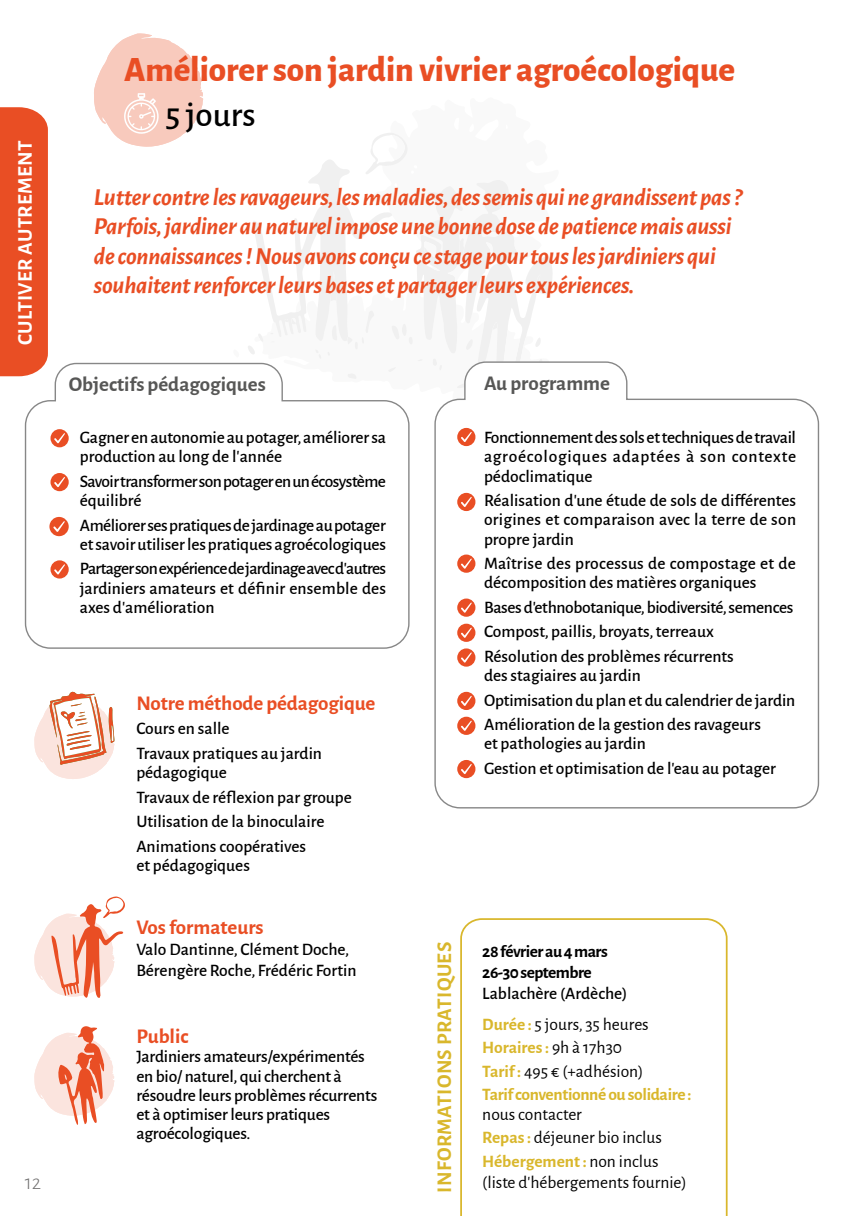
<style>
.page{position:relative;width:844px;height:1216px;background:#fff}
.page>*{position:absolute;margin:0;border:0;box-sizing:border-box;transform-origin:0 0}
.t1{font:800 35px "Alegreya Sans";color:#e94e24}
.t2{font:500 35px "Alegreya Sans";color:#000}
.t3{font:italic 700 24.5px/29.4px "Alegreya Sans";letter-spacing:-.01em;color:#e94e24}
.t4{font:700 21px "Alegreya Sans";letter-spacing:-.005em;color:#e94e24}
.t5{font:700 21px "Alegreya Sans";color:#575756}
.t6{font:700 21px "Alegreya Sans";letter-spacing:.015em;color:#d9b72c}
.t7{font:700 21px "Alegreya Sans";letter-spacing:.015em;color:#fff}
.t8{font:300 21px "Alegreya Sans";color:#706f6f}
.t9{font:500 17.5px/19.2px "Alegreya Sans";color:#000}
.t10{font:17.5px/23.4px "Alegreya Sans";color:#000}
.t11{font:500 17.5px/19.2px "Alegreya Sans";letter-spacing:-.02em;color:#000}
.t12{font:700 17.5px/23.4px "Alegreya Sans";letter-spacing:-.02em;color:#d9b72c}
.t13{font:500 17.5px/19.2px "Alegreya Sans";letter-spacing:-.03em;color:#000}
.t14{font:700 17.5px/21px "Alegreya Sans";letter-spacing:-.03em;color:#000}
.s1{font-weight:700;color:#d9b72c}
.s2{font-weight:400}
.s3{font-weight:400;color:#000}
</style>
<div class="page">
<svg style="left:248px;top:133px;width:304px;height:228px"></svg>
<svg style="left:24px;top:362px;width:386px;height:287px"></svg>
<svg style="left:50px;top:429px;width:19px;height:18px"></svg>
<svg style="left:54px;top:433px;width:11px;height:10px"></svg>
<svg style="left:50px;top:473px;width:19px;height:18px"></svg>
<svg style="left:54px;top:477px;width:11px;height:10px"></svg>
<div style="left:49px;top:517px;width:20px;height:19px;background:#e94e24;border-radius:50%"></div>
<svg style="left:53px;top:521px;width:12px;height:11px"></svg>
<svg style="left:50px;top:560px;width:19px;height:18px"></svg>
<svg style="left:54px;top:564px;width:11px;height:10px"></svg>
<svg style="left:460px;top:918px;width:268px;height:297px"></svg>
<svg style="left:94px;top:33px;width:109px;height:114px"></svg>
<svg style="left:0;top:107px;width:50px;height:271px;background:#ea5a33"></svg>
<svg style="left:433px;top:361px;width:386px;height:448px"></svg>
<div style="left:457px;top:428px;width:18px;height:18px;background:#e94e24;border-radius:50%"></div>
<svg style="left:461px;top:432px;width:10px;height:10px"></svg>
<div style="left:457px;top:493px;width:18px;height:18px;background:#e94e24;border-radius:50%"></div>
<svg style="left:461px;top:497px;width:10px;height:10px"></svg>
<div style="left:457px;top:554px;width:18px;height:18px;background:#e94e24;border-radius:50%"></div>
<svg style="left:461px;top:558px;width:10px;height:11px"></svg>
<div style="left:457px;top:598px;width:18px;height:18px;background:#e94e24;border-radius:50%"></div>
<svg style="left:461px;top:602px;width:10px;height:11px"></svg>
<svg style="left:457px;top:623px;width:18px;height:19px"></svg>
<svg style="left:461px;top:627px;width:10px;height:11px"></svg>
<div style="left:457px;top:648px;width:18px;height:18px;background:#e94e24;border-radius:50%"></div>
<svg style="left:461px;top:652px;width:10px;height:10px"></svg>
<svg style="left:457px;top:691px;width:18px;height:19px"></svg>
<svg style="left:461px;top:695px;width:10px;height:11px"></svg>
<svg style="left:457px;top:716px;width:18px;height:19px"></svg>
<svg style="left:461px;top:720px;width:10px;height:11px"></svg>
<div style="left:457px;top:760px;width:18px;height:18px;background:#e94e24;border-radius:50%"></div>
<svg style="left:461px;top:764px;width:10px;height:10px"></svg>
<svg style="left:34px;top:896px;width:91px;height:102px"></svg>
<svg style="left:34px;top:1026px;width:80px;height:98px"></svg>
<svg style="left:34px;top:691px;width:80px;height:88px"></svg>
<p class="t7" style="left:10px;top:345px;width:206px;rotate:-90deg">CULTIVER AUTREMENT</p>
<p class="t8" style="left:25px;top:1168px;width:18px">12</p>
<h1 class="t1" style="left:124px;top:43px;width:612px">Améliorer son jardin vivrier agroécologique</h1>
<h1 class="t2" style="left:165px;top:90px;width:92px">5 jours</h1>
<p class="t3" style="left:94px;top:181px;width:649px">Lutter contre les ravageurs, les maladies, des semis qui ne grandissent pas ?<br>Parfois, jardiner au naturel impose une bonne dose de patience mais aussi de connaissances ! Nous avons conçu ce stage pour tous les jardiniers qui souhaitent renforcer leurs bases et partager leurs expériences.</p>
<p class="t5" style="left:69px;top:368px;width:198px">Objectifs pédagogiques</p>
<p class="t9" style="left:80px;top:427px;width:308px">Gagner en autonomie au potager, améliorer sa production au long de l’année</p>
<p class="t13" style="left:80px;top:470px;width:307px">Savoir transformer son potager en un écosystème équilibré</p>
<p class="t11" style="left:80px;top:514px;width:308px">Améliorer ses pratiques de jardinage au potager et savoir utiliser les pratiques agroécologiques</p>
<p class="t9" style="left:80px;top:558px;width:308px;text-align:justify">Partager son expérience de jardinage avec d’autres jardiniers amateurs et définir ensemble des axes d’amélioration</p>
<p class="t4" style="left:136px;top:687px;width:241px">Notre méthode pédagogique</p>
<p class="t9" style="left:136px;top:715px;width:187px;line-height:24.5px">Cours en salle<br>Travaux pratiques au jardin</p>
<p class="t9" style="left:136px;top:759px;width:217px;line-height:24.5px">pédagogique<br>Travaux de réflexion par groupe<br>Utilisation de la binoculaire<br>Animations coopératives</p>
<p class="t9" style="left:136px;top:854px;width:115px">et pédagogiques</p>
<p class="t4" style="left:136px;top:912px;width:129px">Vos formateurs</p>
<p class="t9" style="left:136px;top:938px;width:222px;line-height:21px">Valo Dantinne, Clément Doche,<br>Bérengère Roche, Frédéric Fortin</p>
<p class="t4" style="left:136px;top:1020px;width:54px">Public</p>
<p class="t9" style="left:136px;top:1046px;width:242px">Jardiniers amateurs/expérimentés en bio/ naturel, qui cherchent à résoudre leurs problèmes récurrents et à optimiser leurs pratiques agroécologiques.</p>
<p class="t5" style="left:484px;top:368px;width:127px">Au programme</p>
<p class="t9" style="left:484px;top:427px;width:313px;text-align:justify">Fonctionnement des sols et techniques de travail agroécologiques adaptées à son contexte pédoclimatique</p>
<p class="t9" style="left:484px;top:490px;width:313px;text-align:justify">Réalisation d’une étude de sols de différentes origines et comparaison avec la terre de son propre jardin</p>
<p class="t9" style="left:484px;top:553px;width:313px">Maîtrise des processus de compostage et de décomposition des matières organiques</p>
<p class="t9" style="left:484px;top:594px;width:311px;line-height:24.5px">Bases d’ethnobotanique, biodiversité, semences<br>Compost, paillis, broyats, terreaux<br>Résolution des problèmes récurrents</p>
<p class="t9" style="left:484px;top:662px;width:312px;line-height:24.5px">des stagiaires au jardin<br>Optimisation du plan et du calendrier de jardin<br>Amélioration de la gestion des ravageurs</p>
<p class="t9" style="left:484px;top:730px;width:293px;line-height:24.5px">et pathologies au jardin<br>Gestion et optimisation de l’eau au potager</p>
<p class="t6" style="left:429px;top:1192px;width:252px;rotate:-90deg">INFORMATIONS PRATIQUES</p>
<p class="t14" style="left:482px;top:939px;width:127px">28 février au 4 mars<br>26-30 septembre</p>
<p class="t9" style="left:482px;top:976px;width:168px;line-height:31px">Lablachère (Ardèche)<br><span class="s1">Durée :</span> <span class="s2">5 jours, 35 heures</span></p>
<p class="t12" style="left:482px;top:1034px;width:211px">Horaires : <span class="s3">9h à 17h30<br></span>Tarif : <span class="s3">495 € (+adhésion)<br></span>Tarif conventionné ou solidaire :</p>
<p class="t10" style="left:482px;top:1101px;width:181px">nous contacter<br><span class="s1">Repas :</span> déjeuner bio inclus<br><span class="s1">Hébergement :</span> non inclus</p>
<p class="t10" style="left:482px;top:1169px;width:206px">(liste d’hébergements fournie)</p>
</div>
